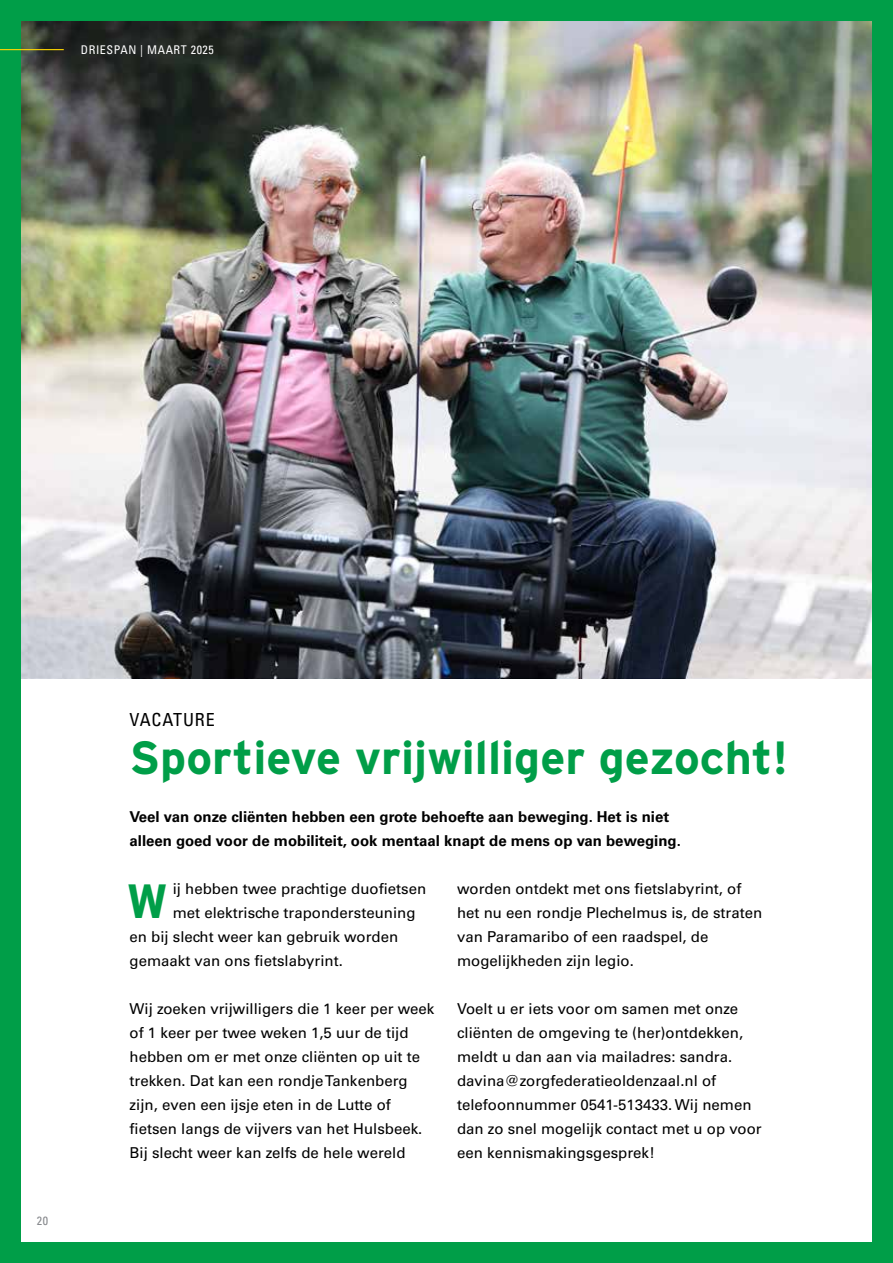
<style>
.page{position:relative;width:893px;height:1263px;background:#009e48}
.page>*{position:absolute;margin:0;border:0;box-sizing:border-box;transform-origin:0 0}
.t1{font:700 48px "Interstate";color:#009e48}
.t2{font:700 46.5px "Interstate";color:#009e48}
.t3{font:condensed 18px "Univers LT Std";letter-spacing:.05em;color:#000}
.t4{font:15px/24px "Univers LT Std";color:#000}
.t5{font:700 15px/24px "Univers LT Std";color:#000}
.t6{font:condensed 12px "Univers LT Std";letter-spacing:.05em;color:#fff}
.t7{font:condensed 12px "Univers LT Std";color:#86888c}
</style>
<div class="page">
<div style="left:21px;top:21px;width:851px;height:1221px;background:#fff"></div>
<img style="left:21px;top:21px;width:851px;height:657px">
<hr style="left:0;top:49px;width:64px;height:1px;background:#ffd600">
<p class="t6" style="left:81px;top:42px;width:135px">DRIESPAN | MAART 2025</p>
<p class="t7" style="left:37px;top:1213px;width:13px">20</p>
<p class="t3" style="left:130px;top:708px;width:87px">VACATURE</p>
<h2 class="t2" style="left:130px;top:732px;width:660px">Sportieve vrijwilliger gezocht!</h2>
<p class="t5" style="left:130px;top:805px;width:553px">Veel van onze cliënten hebben een grote behoefte aan beweging. Het is niet alleen goed voor de mobiliteit, ook mentaal knapt de mens op van beweging.</p>
<h1 class="t1" style="left:126px;top:874px;width:44px">W</h1>
<p class="t4" style="left:173px;top:877px;width:255px">ij hebben twee prachtige duofietsen</p>
<p class="t4" style="left:173px;top:901px;width:244px">met elektrische trapondersteuning</p>
<p class="t4" style="left:130px;top:925px;width:270px">en bij slecht weer kan gebruik worden</p>
<p class="t4" style="left:130px;top:949px;width:215px">gemaakt van ons fietslabyrint.</p>
<p class="t4" style="left:130px;top:997px;width:306px">Wij zoeken vrijwilligers die 1 keer per week of 1 keer per twee weken 1,5 uur de tijd hebben om er met onze cliënten op uit te trekken. Dat kan een rondje Tankenberg zijn, even een ijsje eten in de Lutte of fietsen langs de vijvers van het Hulsbeek.<br>Bij slecht weer kan zelfs de hele wereld</p>
<p class="t4" style="left:457px;top:877px;width:307px">worden ontdekt met ons fietslabyrint, of het nu een rondje Plechelmus is, de straten van Paramaribo of een raadspel, de mogelijkheden zijn legio.</p>
<p class="t4" style="left:457px;top:997px;width:306px">Voelt u er iets voor om samen met onze cliënten de omgeving te (her)ontdekken, meldt u dan aan via mailadres: sandra. davina@zorgfederatieoldenzaal.nl of telefoonnummer 0541-513433. Wij nemen dan zo snel mogelijk contact met u op voor een kennismakingsgesprek!</p>
</div>
